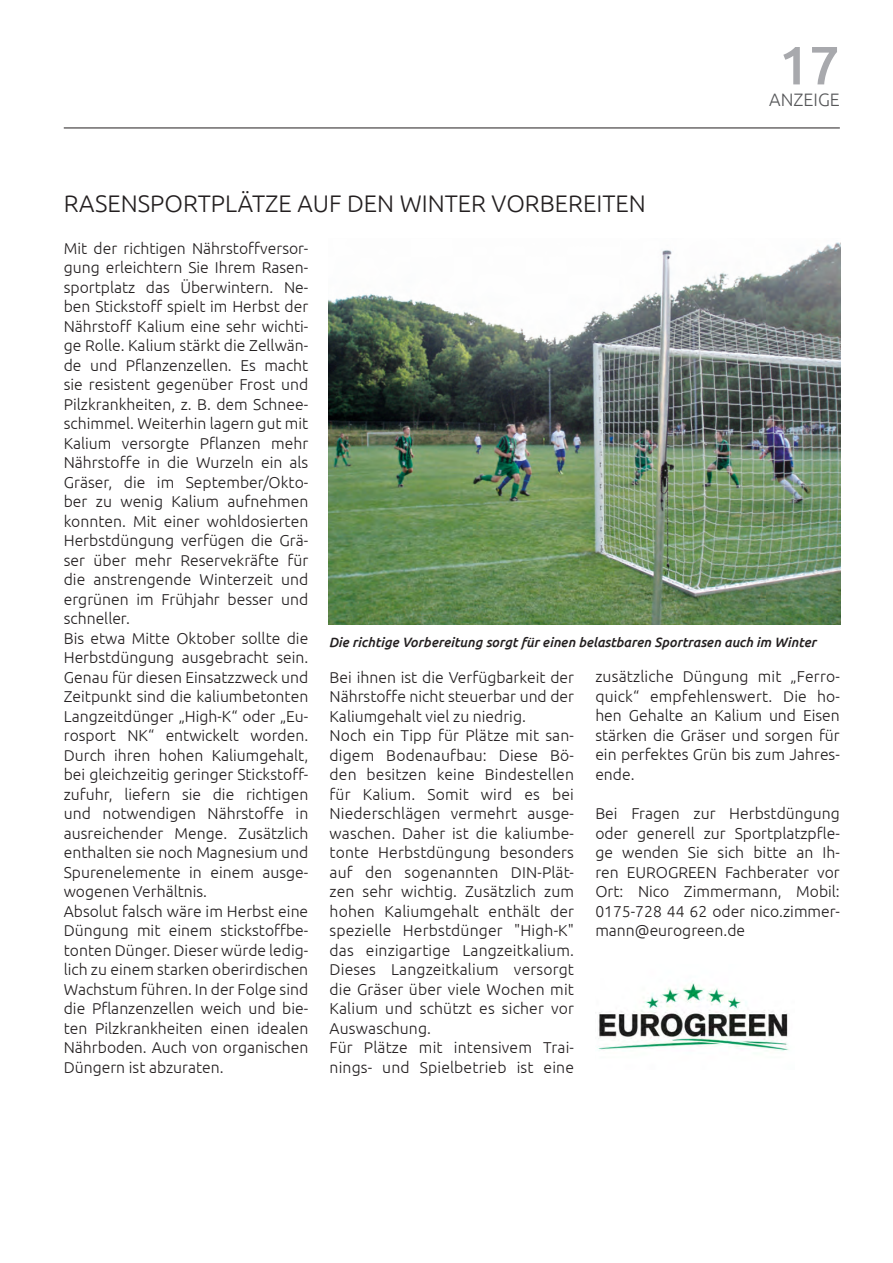
<style>
.page{position:relative;width:893px;height:1263px;background:#fff}
.page>*{position:absolute;margin:0;border:0;box-sizing:border-box;transform-origin:0 0}
.t1{font:500 54px "Ubuntu";color:#a8a9ad}
.t2{font:300 24px "Ubuntu";color:#231f20}
.t3{font:300 18px "Ubuntu";color:#57585a}
.t4{font:300 15.75px/19.5px "Ubuntu";color:#231f20}
.t5{font:italic 500 13.5px "Ubuntu";color:#231f20}
</style>
<div class="page">
<hr style="left:64px;top:128px;width:776px;height:1px;background:#231f20">
<img style="left:598px;top:983px;width:191px;height:68px">
<img style="left:329px;top:242px;width:512px;height:382px">
<h2 class="t2" style="left:64px;top:189px;width:583px">RASENSPORTPLÄTZE AUF DEN WINTER VORBEREITEN</h2>
<h1 class="t1" style="left:778px;top:31px;width:63px">17</h1>
<p class="t3" style="left:769px;top:89px;width:72px">ANZEIGE</p>
<p class="t4" style="left:64px;top:238px;width:246px">Mit der richtigen Nährstoffversor&shy;gung erleichtern Sie Ihrem Rasen&shy;sportplatz das Überwintern. Ne&shy;ben Stickstoff spielt im Herbst der<br>Nährstoff Kalium eine sehr wichti&shy;ge Rolle. Kalium stärkt die Zellwän&shy;de und Pflanzenzellen. Es macht sie resistent gegenüber Frost und<br>Pilzkrankheiten, z. B. dem Schnee&shy;schimmel. Weiterhin lagern gut mit<br>Kalium versorgte Pflanzen mehr<br>Nährstoffe in die Wurzeln ein als<br>Gräser, die im September/Okto&shy;ber zu wenig Kalium aufnehmen konnten. Mit einer wohldosierten<br>Herbstdüngung verfügen die Grä&shy;ser über mehr Reservekräfte für die anstrengende Winterzeit und ergrünen im Frühjahr besser und schneller.<br>Bis etwa Mitte Oktober sollte die<br>Herbstdüngung ausgebracht sein.<br>Genau für diesen Einsatzzweck und<br>Zeitpunkt sind die kaliumbetonten<br>Langzeitdünger „High-K“ oder „Eu&shy;rosport NK“ entwickelt worden.<br>Durch ihren hohen Kaliumgehalt, bei gleichzeitig geringer Stickstoff&shy;zufuhr, liefern sie die richtigen und notwendigen Nährstoffe in ausreichender Menge. Zusätzlich enthalten sie noch Magnesium und<br>Spurenelemente in einem ausge&shy;wogenen Verhältnis.<br>Absolut falsch wäre im Herbst eine<br>Düngung mit einem stickstoffbe&shy;tonten Dünger. Dieser würde ledig&shy;lich zu einem starken oberirdischen<br>Wachstum führen. In der Folge sind die Pflanzenzellen weich und bie&shy;ten Pilzkrankheiten einen idealen<br>Nährboden. Auch von organischen<br>Düngern ist abzuraten.</p>
<p class="t5" style="left:329px;top:634px;width:489px">Die richtige Vorbereitung sorgt für einen belastbaren Sportrasen auch im Winter</p>
<p class="t4" style="left:330px;top:667px;width:246px">Bei ihnen ist die Verfügbarkeit der<br>Nährstoffe nicht steuerbar und der<br>Kaliumgehalt viel zu niedrig.<br>Noch ein Tipp für Plätze mit san&shy;digem Bodenaufbau: Diese Bö&shy;den besitzen keine Bindestellen für Kalium. Somit wird es bei<br>Niederschlägen vermehrt ausge&shy;waschen. Daher ist die kaliumbe&shy;tonte Herbstdüngung besonders auf den sogenannten DIN-Plät&shy;zen sehr wichtig. Zusätzlich zum hohen Kaliumgehalt enthält der spezielle Herbstdünger "High-K" das einzigartige Langzeitkalium.<br>Dieses Langzeitkalium versorgt die Gräser über viele Wochen mit<br>Kalium und schützt es sicher vor<br>Auswaschung.<br>Für Plätze mit intensivem Trai&shy;nings- und Spielbetrieb ist eine</p>
<p class="t4" style="left:595px;top:667px;width:246px;text-align:justify">zusätzliche Düngung mit „Ferro&shy;quick“ empfehlenswert. Die ho&shy;hen Gehalte an Kalium und Eisen stärken die Gräser und sorgen für ein perfektes Grün bis zum Jahres&shy;ende.</p>
<p class="t4" style="left:595px;top:803px;width:246px;text-align:justify">Bei Fragen zur Herbstdüngung oder generell zur Sportplatzpfle&shy;ge wenden Sie sich bitte an Ih&shy;ren EUROGREEN Fachberater vor Ort: Nico Zimmermann, Mobil:<br>0175-728 44 62 oder nico.zimmer&shy;mann@eurogreen.de</p>
</div>
